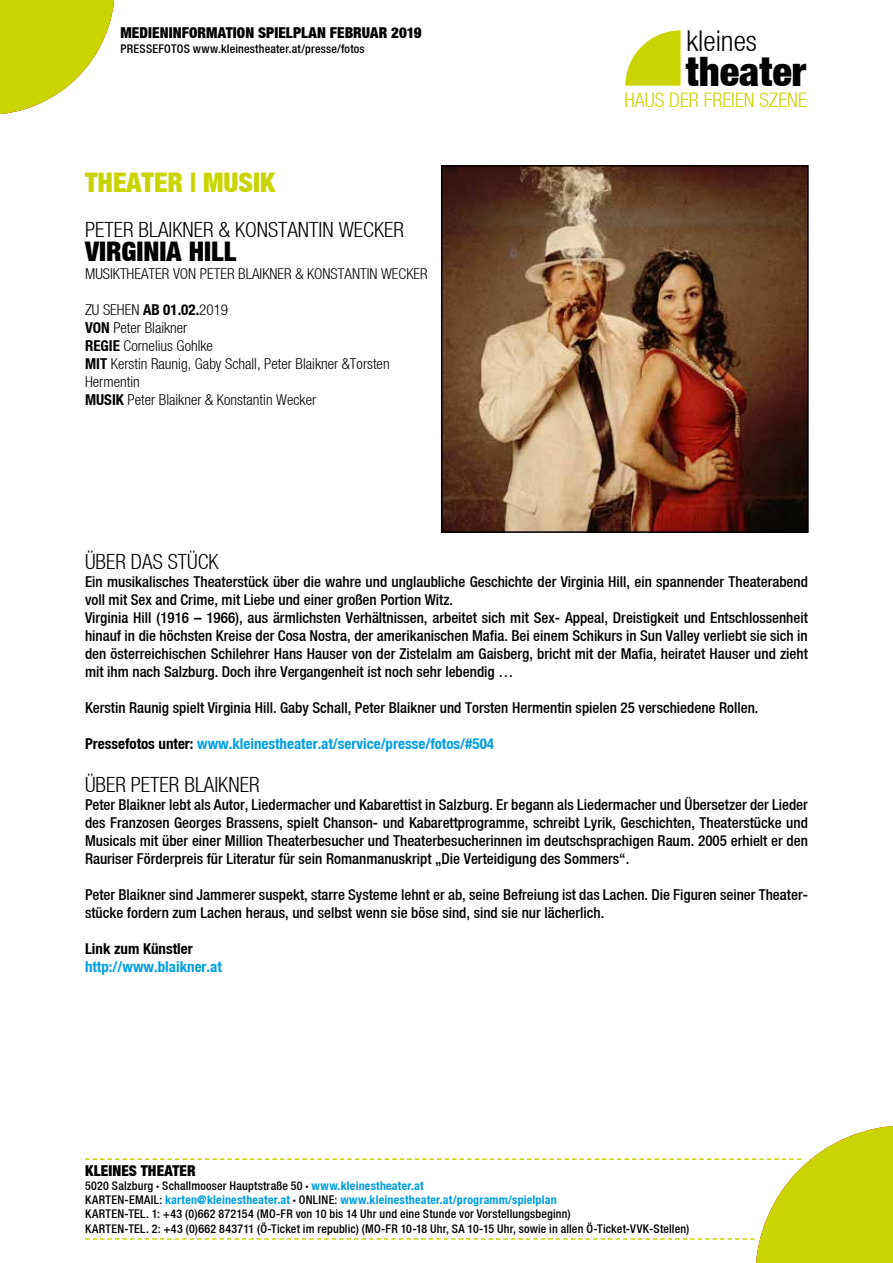
<style>
.page{position:relative;width:893px;height:1263px;background:#fff}
.page>*{position:absolute;margin:0;border:0;box-sizing:border-box;transform-origin:0 0}
.t1{font:40.5px "Helvetica Neue Black Cond";color:#000}
.t2{font:28.65px "Helvetica Neue Light Cond";color:#000}
.t3{font:27px "Helvetica Neue Black Cond";color:#cad400}
.t4{font:27px "Helvetica Neue Black Cond";color:#000}
.t5{font:21px "Helvetica Neue Light Cond";color:#000}
.t6{font:20.1px "Helvetica Neue Light Cond";color:#cad400}
.t7{font:15px/18px "Helvetica Neue Medium Cond";color:#000}
.t8{font:15px/18px "Helvetica Neue Light Cond";color:#000}
.t9{font:15px "Helvetica Neue Bold Cond";color:#009fe3}
.t10{font:15px "Helvetica Neue Black Cond";letter-spacing:.005em;color:#000}
.t11{font:15px "Helvetica Neue Bold Cond";color:#000}
.t12{font:12px/14.2px "Helvetica Neue Medium Cond";letter-spacing:.015em;color:#000}
.t13{font:12px "Helvetica Neue Bold Cond";letter-spacing:.015em;color:#009fe3}
.s1{font-family:"Helvetica Neue Bold Cond"}
.s2{color:#000}
.s3{font-family:"Helvetica Neue Black Cond"}
.s4{font-family:"Helvetica Neue Bold Cond";color:#009fe3}
.s5{font-family:"Helvetica Neue Medium Cond";color:#000}
.s6{font-family:"Helvetica Neue Black Cond";color:#000}
</style>
<div class="page">
<svg style="left:625px;top:30px;width:56px;height:56px"></svg>
<svg style="left:0;top:0;width:115px;height:115px"></svg>
<svg style="left:85px;top:1126px;width:808px;height:137px"></svg>
<img style="left:444px;top:168px;width:362px;height:362px">
<div style="left:441px;top:165px;width:368px;height:368px;border:2px solid #000"></div>
<p class="t10" style="left:120px;top:24px;width:303px">MEDIENINFORMATION SPIELPLAN FEBRUAR 2019</p>
<p class="t12" style="left:120px;top:41px;width:246px">PRESSEFOTOS www.kleinestheater.at/presse/fotos</p>
<h3 class="t3" style="left:85px;top:166px;width:191px">THEATER | MUSIK</h3>
<h3 class="t5" style="left:85px;top:217px;width:320px">PETER BLAIKNER &amp; KONSTANTIN WECKER</h3>
<h3 class="t4" style="left:85px;top:235px;width:153px">VIRGINIA HILL</h3>
<p class="t8" style="left:85px;top:264px;width:344px">MUSIKTHEATER VON PETER BLAIKNER &amp; KONSTANTIN WECKER</p>
<p class="t8" style="left:85px;top:300px;width:306px">ZU SEHEN <span class="s1">AB 01.02.</span>2019<br><span class="s1">VON</span> Peter Blaikner<br><span class="s1">REGIE</span> Cornelius Gohlke<br><span class="s1">MIT</span> Kerstin Raunig, Gaby Schall, Peter Blaikner &amp;Torsten<br>Hermentin<br><span class="s1">MUSIK</span> Peter Blaikner &amp; Konstantin Wecker</p>
<h2 class="t2" style="left:686px;top:25px;width:72px">kleines</h2>
<h1 class="t1" style="left:686px;top:46px;width:122px">theater</h1>
<h3 class="t6" style="left:624px;top:88px;width:184px">HAUS DER FREIEN SZENE</h3>
<h3 class="t5" style="left:85px;top:549px;width:135px">ÜBER DAS STÜCK</h3>
<p class="t7" style="left:85px;top:572px;width:724px">Ein musikalisches Theaterstück über die wahre und unglaubliche Geschichte der Virginia Hill, ein spannender Theaterabend voll mit Sex and Crime, mit Liebe und einer großen Portion Witz.<br>Virginia Hill (1916 – 1966), aus ärmlichsten Verhältnissen, arbeitet sich mit Sex- Appeal, Dreistigkeit und Entschlossenheit hinauf in die höchsten Kreise der Cosa Nostra, der amerikanischen Mafia. Bei einem Schikurs in Sun Valley verliebt sie sich in den österreichischen Schilehrer Hans Hauser von der Zistelalm am Gaisberg, bricht mit der Mafia, heiratet Hauser und zieht mit ihm nach Salzburg. Doch ihre Vergangenheit ist noch sehr lebendig …</p>
<p class="t7" style="left:85px;top:698px;width:675px">Kerstin Raunig spielt Virginia Hill. Gaby Schall, Peter Blaikner und Torsten Hermentin spielen 25 verschiedene Rollen.</p>
<p class="t9" style="left:85px;top:734px;width:410px"><span class="s2">Pressefotos unter:</span> www.kleinestheater.at/service/presse/fotos/#504</p>
<h3 class="t5" style="left:85px;top:772px;width:176px">ÜBER PETER BLAIKNER</h3>
<p class="t7" style="left:85px;top:795px;width:724px;text-align:justify">Peter Blaikner lebt als Autor, Liedermacher und Kabarettist in Salzburg. Er begann als Liedermacher und Übersetzer der Lieder des Franzosen Georges Brassens, spielt Chanson- und Kabarettprogramme, schreibt Lyrik, Geschichten, Theaterstücke und Musicals mit über einer Million Theaterbesucher und Theaterbesucherinnen im deutschsprachigen Raum. 2005 erhielt er den Rauriser Förderpreis für Literatur für sein Romanmanuskript „Die Verteidigung des Sommers“.</p>
<p class="t7" style="left:85px;top:885px;width:724px">Peter Blaikner sind Jammerer suspekt, starre Systeme lehnt er ab, seine Befreiung ist das Lachen. Die Figuren seiner Theater&shy;stücke fordern zum Lachen heraus, und selbst wenn sie böse sind, sind sie nur lächerlich.</p>
<p class="t11" style="left:85px;top:939px;width:109px">Link zum Künstler</p>
<p class="t9" style="left:85px;top:957px;width:138px">http://www.blaikner.at</p>
<p class="t10" style="left:85px;top:1161px;width:112px">KLEINES THEATER</p>
<p class="t12" style="left:85px;top:1178px;width:340px">5020 Salzburg <span class="s3">·</span> Schallmooser Hauptstraße 50 <span class="s3">·</span> <span class="s4">www.kleinestheater.at</span></p>
<p class="t13" style="left:85px;top:1192px;width:473px"><span class="s5">KARTEN-EMAIL:</span> karten@kleinestheater.at <span class="s6">·</span> <span class="s5">ONLINE:</span> www.kleinestheater.at/programm/spielplan</p>
<p class="t12" style="left:85px;top:1207px;width:606px">KARTEN-TEL. 1: +43 (0)662 872154 (MO-FR von 10 bis 14 Uhr und eine Stunde vor Vorstellungsbeginn)<br>KARTEN-TEL. 2: +43 (0)662 843711 (Ö-Ticket im republic) (MO-FR 10-18 Uhr, SA 10-15 Uhr, sowie in allen Ö-Ticket-VVK-Stellen)</p>
</div>
